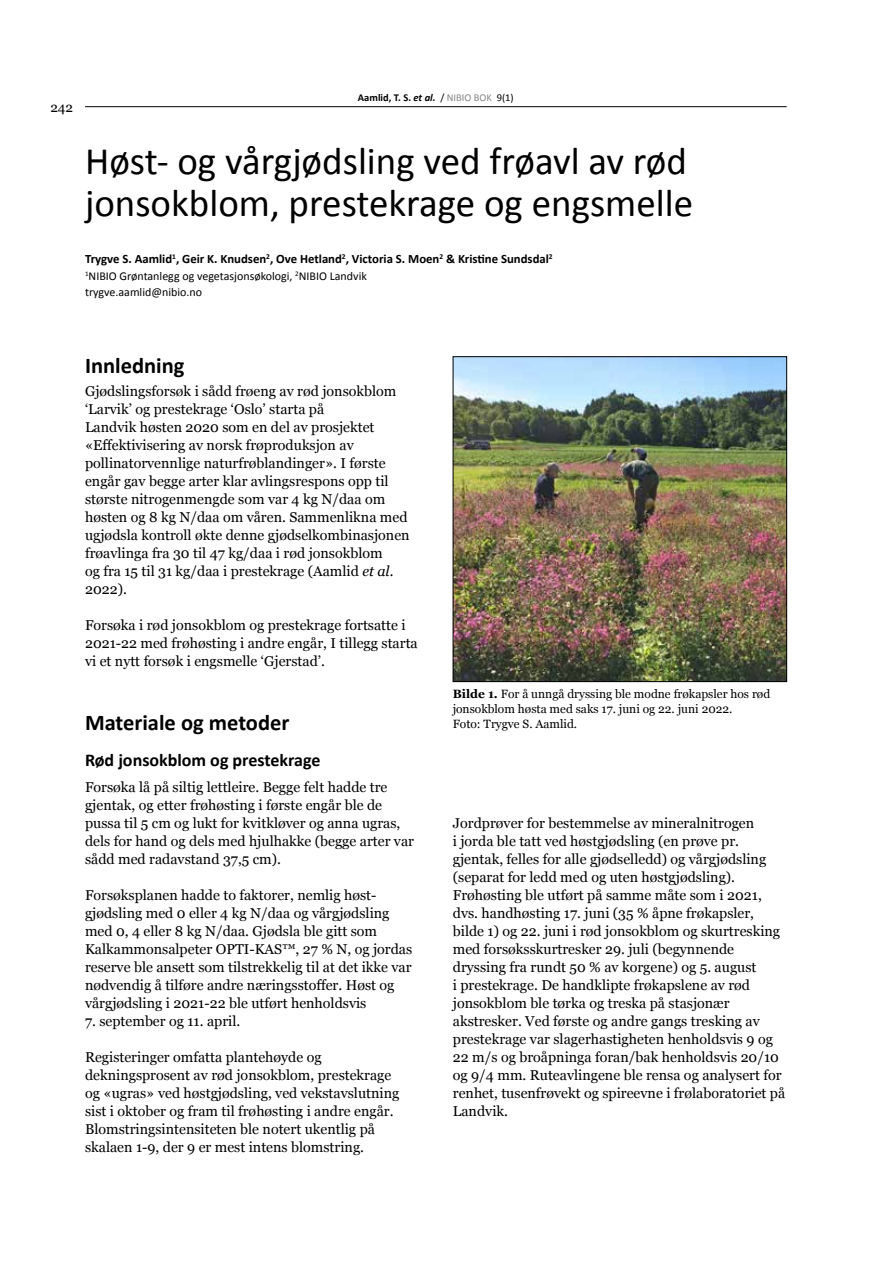
<style>
.page{position:relative;width:893px;height:1263px;background:#fff}
.page>*{position:absolute;margin:0;border:0;box-sizing:border-box;transform-origin:0 0}
.t1{font:39px/42px "Calibri";color:#000}
.t2{font:700 22.5px "Calibri";color:#000}
.t3{font:700 18px "Calibri";color:#000}
.t4{font:14.25px/18px "Georgia";color:#000}
.t5{font:13.5px "Georgia";color:#000}
.t6{font:700 12.75px "Calibri";color:#000}
.t7{font:12px/15px "Georgia";color:#000}
.t8{font:12px/16.5px "Calibri";color:#000}
.t9{font:700 10.5px "Calibri";color:#000}
.s1{font-style:italic}
.s2{font-weight:400}
.s3{font-weight:400;color:#878787}
.s4{font-weight:700}
</style>
<div class="page">
<hr style="left:85px;top:106px;width:702px;height:1px;background:#000">
<img style="left:455px;top:358px;width:330px;height:322px">
<div style="left:453px;top:356px;width:334px;height:326px;border:1px solid #000"></div>
<p class="t5" style="left:50px;top:97px;width:24px">242</p>
<p class="t9" style="left:358px;top:91px;width:157px">Aamlid, T. S. <span class="s1">et al.</span> <span class="s2">/</span> <span class="s3">NIBIO BOK</span> <span class="s2">9(1)</span></p>
<h1 class="t1" style="left:85px;top:138px;width:610px">Høst- og vårgjødsling ved frøavl av rød jonsokblom, prestekrage og engsmelle</h1>
<p class="t6" style="left:85px;top:251px;width:469px">Trygve S. Aamlid<sup>1</sup>, Geir K. Knudsen<sup>2</sup>, Ove Hetland<sup>2</sup>, Victoria S. Moen<sup>2</sup> &amp; Kristine Sundsdal<sup>2</sup></p>
<p class="t8" style="left:85px;top:267px;width:283px"><sup>1</sup>NIBIO Grøntanlegg og vegetasjonsøkologi, <sup>2</sup>NIBIO Landvik trygve.aamlid@nibio.no</p>
<h2 class="t2" style="left:85px;top:352px;width:101px">Innledning</h2>
<p class="t4" style="left:85px;top:381px;width:326px">Gjødslingsforsøk i sådd frøeng av rød jonsokblom ‘Larvik’ og prestekrage ‘Oslo’ starta på<br>Landvik høsten 2020 som en del av prosjektet «Effektivisering av norsk frøproduksjon av pollinatorvennlige naturfrøblandinger». I første engår gav begge arter klar avlingsrespons opp til største nitrogenmengde som var 4 kg N/daa om høsten og 8 kg N/daa om våren. Sammenlikna med ugjødsla kontroll økte denne gjødselkombinasjonen frøavlinga fra 30 til 47 kg/daa i rød jonsokblom<br>og fra 15 til 31 kg/daa i prestekrage (Aamlid <span class="s1">et al.<br></span>2022).</p>
<p class="t4" style="left:85px;top:615px;width:334px">Forsøka i rød jonsokblom og prestekrage fortsatte i<br>2021-22 med frøhøsting i andre engår, I tillegg starta vi et nytt forsøk i engsmelle ‘Gjerstad’.</p>
<h2 class="t2" style="left:85px;top:709px;width:206px">Materiale og metoder</h2>
<p class="t3" style="left:85px;top:748px;width:237px">Rød jonsokblom og prestekrage</p>
<p class="t4" style="left:85px;top:777px;width:331px">Forsøka lå på siltig lettleire. Begge felt hadde tre gjentak, og etter frøhøsting i første engår ble de pussa til 5 cm og lukt for kvitkløver og anna ugras, dels for hand og dels med hjulhakke (begge arter var sådd med radavstand 37,5 cm).</p>
<p class="t4" style="left:85px;top:885px;width:329px">Forsøksplanen hadde to faktorer, nemlig høst&shy;gjødsling med 0 eller 4 kg N/daa og vårgjødsling med 0, 4 eller 8 kg N/daa. Gjødsla ble gitt som Kalkammonsalpeter OPTI-KAS™, 27 % N, og jordas reserve ble ansett som tilstrekkelig til at det ikke var nødvendig å tilføre andre næringsstoffer. Høst og vårgjødsling i 2021-22 ble utført henholdsvis</p>
<p class="t4" style="left:85px;top:1011px;width:157px">7. september og 11. april.</p>
<p class="t4" style="left:85px;top:1047px;width:316px">Registeringer omfatta plantehøyde og dekningsprosent av rød jonsokblom, prestekrage og «ugras» ved høstgjødsling, ved vekstavslutning sist i oktober og fram til frøhøsting i andre engår.<br>Blomstringsintensiteten ble notert ukentlig på skalaen 1-9, der 9 er mest intens blomstring.</p>
<p class="t7" style="left:453px;top:686px;width:319px"><span class="s4">Bilde 1.</span> For å unngå dryssing ble modne frøkapsler hos rød jonsokblom høsta med saks 17. juni og 22. juni 2022.<br>Foto: Trygve S. Aamlid.</p>
<p class="t4" style="left:453px;top:813px;width:334px">Jordprøver for bestemmelse av mineralnitrogen<br>i jorda ble tatt ved høstgjødsling (en prøve pr. gjentak, felles for alle gjødselledd) og vårgjødsling (separat for ledd med og uten høstgjødsling).<br>Frøhøsting ble utført på samme måte som i 2021, dvs. handhøsting 17. juni (35 % åpne frøkapsler, bilde 1) og 22. juni i rød jonsokblom og skurtresking med forsøksskurtresker 29. juli (begynnende dryssing fra rundt 50 % av korgene) og 5. august<br>i prestekrage. De handklipte frøkapslene av rød jonsokblom ble tørka og treska på stasjonær akstresker. Ved første og andre gangs tresking av prestekrage var slagerhastigheten henholdsvis 9 og 22 m/s og broåpninga foran/bak henholdsvis 20/10 og 9/4 mm. Ruteavlingene ble rensa og analysert for renhet, tusenfrøvekt og spireevne i frølaboratoriet på Landvik.</p>
</div>
